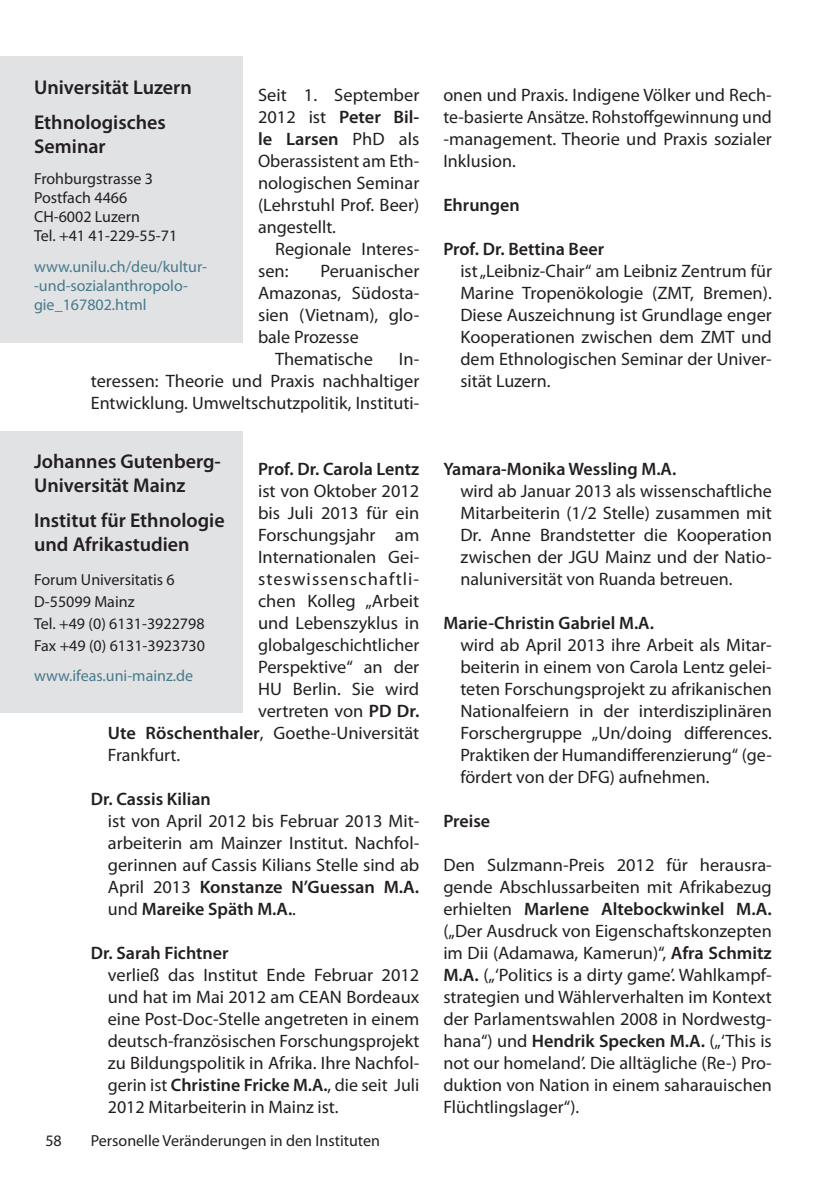
<style>
.page{position:relative;width:840px;height:1191px;background:#fff}
.page>*{position:absolute;margin:0;border:0;box-sizing:border-box;transform-origin:0 0}
.t1{font:600 20px/24px "Myriad Pro";color:#231f20}
.t2{font:18px/22px "Myriad Pro";color:#231f20;text-align:justify}
.t3{font:600 18px "Myriad Pro";color:#231f20}
.t4{font:18px "Myriad Pro";letter-spacing:.06em;color:#231f20}
.t5{font:16px/22px "Myriad Pro";color:#231f20}
.t6{font:16px/19.2px "Myriad Pro";color:#477a8b}
.s1{font-weight:600}
</style>
<div class="page">
<div style="left:0;top:431px;width:243px;height:281px;background:#e1e2e4"></div>
<div style="left:0;top:57px;width:243px;height:286px;background:#e1e2e4"></div>
<p class="t1" style="left:34px;top:69px;width:159px;line-height:35.4px">Universität Luzern<br>Ethnologisches</p>
<p class="t1" style="left:34px;top:134px;width:73px">Seminar</p>
<p class="t5" style="left:34px;top:168px;width:145px;line-height:19.2px">Frohburgstrasse 3<br>Postfach 4466<br>CH-6002 Luzern<br>Tel. +41 41-229-55-71</p>
<p class="t6" style="left:34px;top:256px;width:174px">www.unilu.ch/deu/kultur--und-sozialanthropolo&shy;gie_167802.html</p>
<p class="t2" style="left:258px;top:83px;width:163px">Seit 1. September 2012 ist <span class="s1">Peter Bil&shy;le Larsen</span> PhD als Oberassistent am Eth&shy;nologischen Seminar (Lehrstuhl Prof. Beer) angestellt.</p>
<p class="t2" style="left:258px;top:237px;width:163px;text-indent:17px">Regionale Interes&shy;sen:</p>
<p class="t2" style="left:320px;top:259px;width:100px">Peruanischer</p>
<p class="t2" style="left:258px;top:281px;width:163px">Amazonas, Südosta-</p>
<p class="t2" style="left:258px;top:303px;width:163px">sien (Vietnam), glo-</p>
<p class="t2" style="left:258px;top:325px;width:102px">bale Prozesse</p>
<p class="t2" style="left:275px;top:347px;width:99px">Thematische</p>
<p class="t2" style="left:91px;top:347px;width:330px;text-indent:308px">In&shy;teressen: Theorie und Praxis nachhaltiger Entwicklung. Umweltschutzpolitik, Instituti-</p>
<p class="t1" style="left:34px;top:449px;width:188px">Johannes Gutenberg-<br>Universität Mainz</p>
<p class="t1" style="left:34px;top:508px;width:192px">Institut für Ethnologie und Afrikastudien</p>
<p class="t5" style="left:34px;top:568px;width:172px">Forum Universitatis 6<br>D-55099 Mainz<br>Tel. +49 (0) 6131-3922798<br>Fax +49 (0) 6131-3923730</p>
<p class="t6" style="left:34px;top:666px;width:161px">www.ifeas.uni-mainz.de</p>
<p class="t3" style="left:258px;top:457px;width:163px">Prof. Dr. Carola Lentz</p>
<p class="t2" style="left:258px;top:479px;width:163px">ist von Oktober 2012</p>
<p class="t2" style="left:258px;top:501px;width:163px">bis Juli 2013 für ein</p>
<p class="t2" style="left:258px;top:523px;width:163px">Forschungsjahr am</p>
<p class="t2" style="left:258px;top:545px;width:163px">Internationalen Gei-</p>
<p class="t4" style="left:258px;top:568px;width:163px">steswissenschaftli-</p>
<p class="t2" style="left:258px;top:589px;width:163px">chen Kolleg „Arbeit</p>
<p class="t2" style="left:258px;top:611px;width:163px">und Lebenszyklus in</p>
<p class="t2" style="left:258px;top:633px;width:163px">globalgeschichtlicher</p>
<p class="t2" style="left:258px;top:655px;width:163px">Perspektive“ an der</p>
<p class="t2" style="left:258px;top:677px;width:163px">HU Berlin. Sie wird</p>
<p class="t2" style="left:258px;top:699px;width:163px">vertreten von <span class="s1">PD Dr.</span></p>
<p class="t2" style="left:108px;top:721px;width:313px"><span class="s1">Ute Röschenthaler</span>, Goethe-Universität</p>
<p class="t2" style="left:108px;top:743px;width:74px">Frankfurt.</p>
<p class="t3" style="left:91px;top:787px;width:121px">Dr. Cassis Kilian</p>
<p class="t2" style="left:108px;top:809px;width:313px">ist von April 2012 bis Februar 2013 Mit&shy;arbeiterin am Mainzer Institut. Nachfol&shy;gerinnen auf Cassis Kilians Stelle sind ab April 2013 <span class="s1">Konstanze N’Guessan M.A. </span>und <span class="s1">Mareike Späth M.A.</span>.</p>
<p class="t3" style="left:91px;top:941px;width:139px">Dr. Sarah Fichtner</p>
<p class="t2" style="left:108px;top:963px;width:313px">verließ das Institut Ende Februar 2012 und hat im Mai 2012 am CEAN Bordeaux eine Post-Doc-Stelle angetreten in einem deutsch-französischen Forschungsprojekt zu Bildungspolitik in Afrika. Ihre Nachfol&shy;gerin ist <span class="s1">Christine Fricke M.A.</span>, die seit Juli 2012 Mitarbeiterin in Mainz ist.</p>
<p class="t5" style="left:45px;top:1129px;width:18px">58</p>
<p class="t5" style="left:91px;top:1129px;width:290px">Personelle Veränderungen in den Instituten</p>
<p class="t2" style="left:443px;top:83px;width:330px">onen und Praxis. Indigene Völker und Rech&shy;te-basierte Ansätze. Rohstoffgewinnung und -management. Theorie und Praxis sozialer Inklusion.</p>
<p class="t3" style="left:443px;top:193px;width:78px">Ehrungen</p>
<p class="t3" style="left:443px;top:237px;width:162px">Prof. Dr. Bettina Beer</p>
<p class="t2" style="left:460px;top:259px;width:313px">ist „Leibniz-Chair“ am Leibniz Zentrum für Marine Tropenökologie (ZMT, Bremen).<br>Diese Auszeichnung ist Grundlage enger Kooperationen zwischen dem ZMT und dem Ethnologischen Seminar der Univer&shy;sität Luzern.</p>
<p class="t3" style="left:443px;top:457px;width:234px">Yamara-Monika Wessling M.A.</p>
<p class="t2" style="left:460px;top:479px;width:313px">wird ab Januar 2013 als wissenschaftliche Mitarbeiterin (1/2 Stelle) zusammen mit Dr. Anne Brandstetter die Kooperation zwischen der JGU Mainz und der Natio&shy;naluniversität von Ruanda betreuen.</p>
<p class="t3" style="left:443px;top:611px;width:212px">Marie-Christin Gabriel M.A.</p>
<p class="t2" style="left:460px;top:633px;width:313px">wird ab April 2013 ihre Arbeit als Mitar&shy;beiterin in einem von Carola Lentz gelei&shy;teten Forschungsprojekt zu afrikanischen Nationalfeiern in der interdisziplinären Forschergruppe „Un/doing differences.<br>Praktiken der Humandifferenzierung“ (ge&shy;fördert von der DFG) aufnehmen.</p>
<p class="t3" style="left:443px;top:809px;width:48px">Preise</p>
<p class="t2" style="left:443px;top:853px;width:330px">Den Sulzmann-Preis 2012 für herausra&shy;gende Abschlussarbeiten mit Afrikabezug erhielten <span class="s1">Marlene Altebockwinkel M.A. </span>(„Der Ausdruck von Eigenschaftskonzepten im Dii (Adamawa, Kamerun)“, <span class="s1">Afra Schmitz M.A.</span> („‘Politics is a dirty game’. Wahlkampf&shy;strategien und Wählerverhalten im Kontext der Parlamentswahlen 2008 in Nordwestg&shy;hana“) und <span class="s1">Hendrik Specken M.A.</span> („‘This is not our homeland’. Die alltägliche (Re-) Pro&shy;duktion von Nation in einem saharauischen Flüchtlingslager“).</p>
</div>
